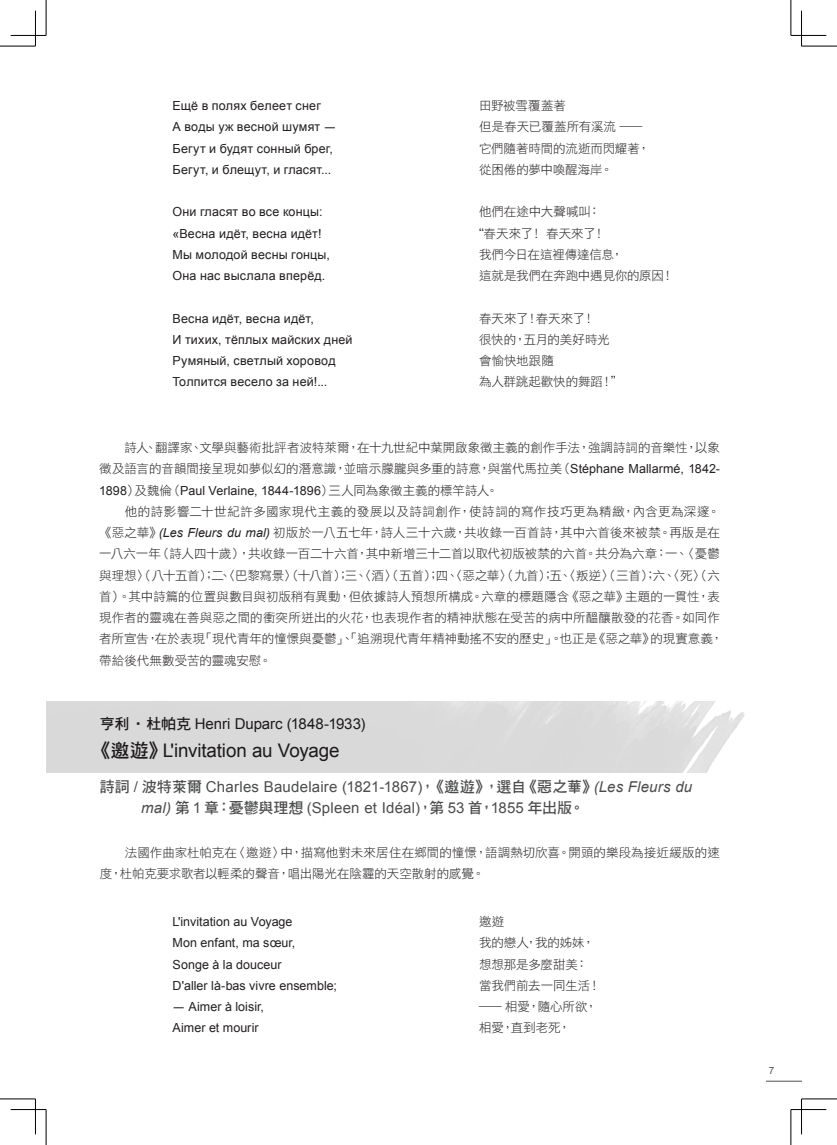
<style>
.page{position:relative;width:837px;height:1145px;background:#fff}
.page>*{position:absolute;margin:0;border:0;box-sizing:border-box;transform-origin:0 0}
.t1{font:18.75px "Arial";letter-spacing:-.01em;color:#231f20}
.t2{font:15px/21.2px "Arial";letter-spacing:.015em;color:#4b4c4d}
.t3{font:15px "Arial";letter-spacing:-.005em;color:#231f20}
.t4{font:12.5px/21.2px "DF Hei Std W3";color:#231f20}
.t5{font:12.5px/21.2px "Arial";letter-spacing:.015em;color:#231f20}
.t6{font:12.5px "DF Hei Std W3";letter-spacing:-.02em;color:#231f20}
.t7{font:12.5px/21.2px "Arial";letter-spacing:.015em;color:#231f20;scale:3 1}
.t8{font:10px "Arial";color:#57585a}
.s1{font-family:"Arial"}
.s2{font-family:"DF Hei Std W3"}
.s3{font-family:"Arial";font-style:italic}
.s4{font-family:"DF Hei Std W7"}
.s5{font-style:italic}
</style>
<div class="page">
<hr style="left:765px;top:1080px;width:36px;height:1px;background:#231f20">
<hr style="left:0;top:46px;width:35px;height:1px;background:#000">
<hr style="left:801px;top:46px;width:35px;height:1px;background:#000">
<hr style="left:0;top:1098px;width:35px;height:1px;background:#000">
<hr style="left:801px;top:1098px;width:35px;height:1px;background:#000">
<hr style="left:46px;top:0;width:1px;height:35px;background:#000">
<hr style="left:46px;top:1109px;width:1px;height:35px;background:#000">
<hr style="left:790px;top:0;width:1px;height:35px;background:#000">
<hr style="left:790px;top:1109px;width:1px;height:35px;background:#000">
<hr style="left:11px;top:35px;width:35px;height:1px;background:#000">
<hr style="left:790px;top:35px;width:36px;height:1px;background:#000">
<hr style="left:11px;top:1109px;width:35px;height:1px;background:#000">
<hr style="left:790px;top:1109px;width:36px;height:1px;background:#000">
<hr style="left:35px;top:11px;width:1px;height:35px;background:#000">
<hr style="left:35px;top:1098px;width:1px;height:36px;background:#000">
<hr style="left:801px;top:11px;width:1px;height:35px;background:#000">
<hr style="left:801px;top:1098px;width:1px;height:36px;background:#000">
<p class="t5" style="left:172px;top:95px;width:165px">Ещё в полях белеет снег<br>А воды уж весной шумят -<br>Бегут и будят сонный брег,<br>Бегут, и блещут, и гласят...</p>
<p class="t5" style="left:172px;top:201px;width:159px">Они гласят во все концы: «Весна идёт, весна идёт!<br>Мы молодой весны гонцы,<br>Она нас выслала вперёд.</p>
<p class="t5" style="left:172px;top:308px;width:181px">Весна идёт, весна идёт,<br>И тихих, тёплых майских дней<br>Румяный, светлый хоровод<br>Толпится весело за ней!...</p>
<p class="t4" style="left:479px;top:95px;width:172px">田野被雪覆蓋著<br>但是春天已覆蓋所有溪流 —它們隨著時間的流逝而閃耀著，從困倦的夢中喚醒海岸。</p>
<p class="t4" style="left:479px;top:201px;width:123px">他們在途中大聲喊叫：</p>
<p class="t4" style="left:471px;top:222px;width:135px">“春天來了！春天來了！</p>
<p class="t6" style="left:479px;top:247px;width:146px">我們今日在這裡傳達信息，</p>
<p class="t6" style="left:479px;top:269px;width:196px">這就是我們在奔跑中遇見你的原因！</p>
<p class="t4" style="left:479px;top:307px;width:145px">春天來了！春天來了！<br>很快的，五月的美好時光會愉快地跟隨<br>為人群跳起歡快的舞蹈！”</p>
<p class="t4" style="left:99px;top:437px;width:622px">　　詩人、翻譯家、文學與藝術批評者波特萊爾，在十九世紀中葉開啟象徵主義的創作手法，強調詩詞的音樂性，以象徵及語言的音韻間接呈現如夢似幻的潛意識，並暗示朦朧與多重的詩意，與當代馬拉美（<span class="s1">Stéphane Mallarmé, 1842-</span></p>
<p class="t5" style="left:99px;top:479px;width:400px">1898<span class="s2">）及魏倫（</span>Paul Verlaine, 1844-1896<span class="s2">）三人同為象徵主義的標竿詩人。</span></p>
<p class="t4" style="left:99px;top:500px;width:625px">　　他的詩影響二十世紀許多國家現代主義的發展以及詩詞創作，使詩詞的寫作技巧更為精緻，內含更為深邃。《惡之華》<span class="s3">(Les Fleurs du mal)</span> 初版於一八五七年，詩人三十六歲，共收錄一百首詩，其中六首後來被禁。再版是在一八六一年（詩人四十歲），共收錄一百二十六首，其中新增三十二首以取代初版被禁的六首。共分為六章：一、〈憂鬱與理想〉（八十五首）；二、〈巴黎寫景〉（十八首）；三、〈酒〉（五首）；四、〈惡之華〉（九首）；五、〈叛逆〉（三首）；六、〈死〉（六首）。其中詩篇的位置與數目與初版稍有異動，但依據詩人預想所構成。六章的標題隱含《惡之華》主題的一貫性，表現作者的靈魂在善與惡之間的衝突所迸出的火花，也表現作者的精神狀態在受苦的病中所醞釀散發的花香。如同作者所宣告，在於表現「現代青年的憧憬與憂鬱」、「追溯現代青年精神動搖不安的歷史」。也正是《惡之華》的現實意義，帶給後代無數受苦的靈魂安慰。</p>
<p class="t3" style="left:100px;top:714px;width:267px"><span class="s4">亨利‧杜帕克</span> Henri Duparc (1848-1933)</p>
<h1 class="t1" style="left:92px;top:738px;width:249px"><span class="s4">《邀遊》</span>L'invitation au Voyage</h1>
<p class="t2" style="left:141px;top:776px;width:552px;text-indent:-41px"><span class="s4">詩詞</span> / <span class="s4">波特萊爾</span> Charles Baudelaire (1821-1867)<span class="s4">，《邀遊》，選自《惡之華》</span><span class="s5">(Les Fleurs du mal)</span> <span class="s4">第</span> 1 <span class="s4">章：憂鬱與理想</span> (Spleen et Idéal)<span class="s4">，第</span> 53 <span class="s4">首，</span>1855 <span class="s4">年出版。</span></p>
<p class="t4" style="left:100px;top:841px;width:621px">　　法國作曲家杜帕克在〈邀遊〉中，描寫他對未來居住在鄉間的憧憬，語調熱切欣喜。開頭的樂段為接近緩版的速度，杜帕克要求歌者以輕柔的聲音，唱出陽光在陰霾的天空散射的感覺。</p>
<p class="t5" style="left:172px;top:911px;width:166px">L'invitation au Voyage<br>Mon enfant, ma sœur,<br>Songe à la douceur<br>D'aller là-bas vivre ensemble;</p>
<p class="t7" style="left:172px;top:996px;width:32px">- Aimer à loisir,<br>Aimer et mourir</p>
<p class="t4" style="left:478px;top:910px;width:124px">邀遊<br>我的戀人，我的姊妹，想想那是多麼甜美：當我們前去一同生活！—相愛，隨心所欲，相愛，直到老死，</p>
<p class="t8" style="left:768px;top:1063px;width:7px">7</p>
</div>
